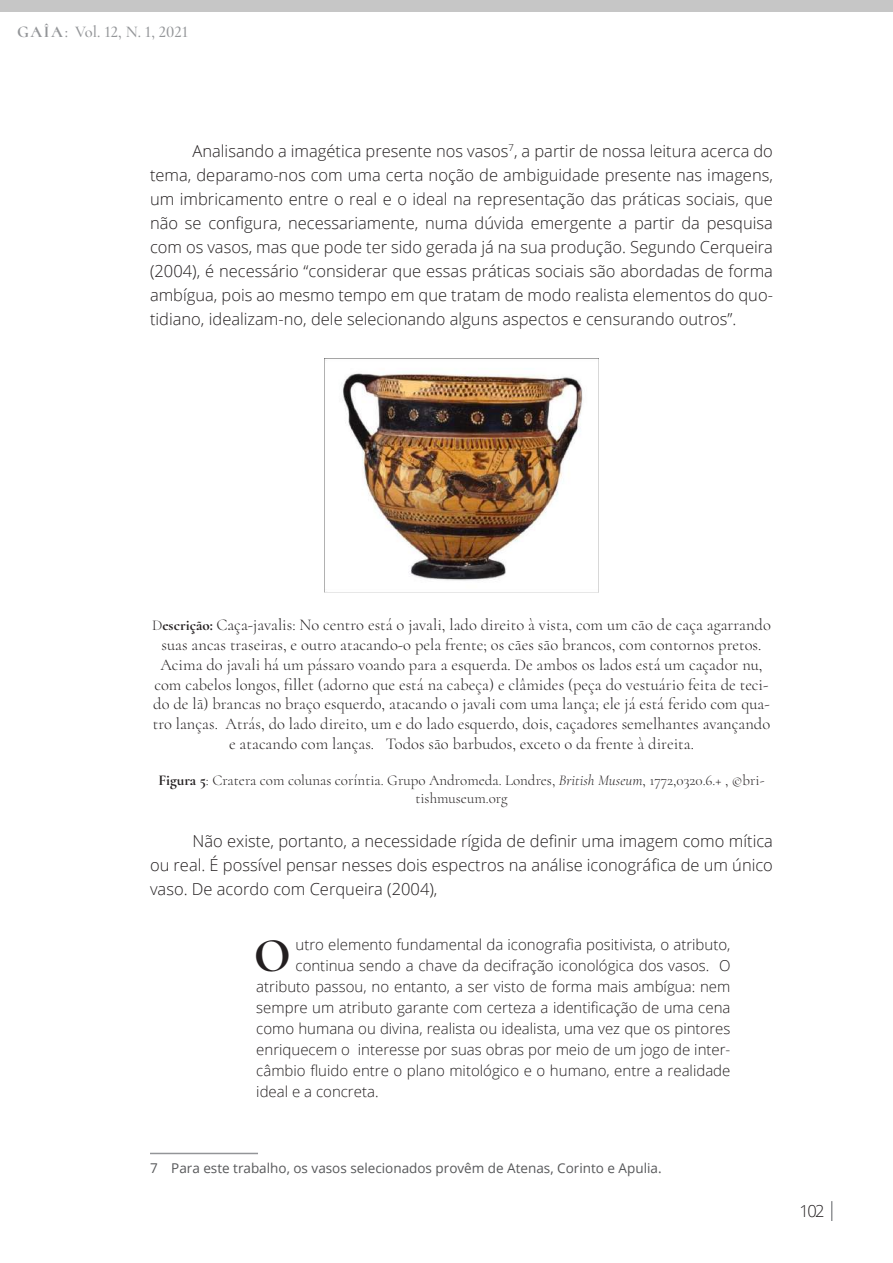
<style>
.page{position:relative;width:893px;height:1263px;background:#fff}
.page>*{position:absolute;margin:0;border:0;box-sizing:border-box;transform-origin:0 0}
.t1{font:700 48.6px "Cormorant";color:#231f20}
.t2{font:300 16.5px/24px "Open Sans";color:#231f20;text-align:justify}
.t3{font:300 16.5px/19.8px "Cormorant";color:#231f20;text-align:center}
.t4{font:500 16.5px "Cormorant";color:#939598}
.t5{font:300 15px "Open Sans";color:#231f20}
.t6{font:300 15px/18px "Cormorant";color:#231f20;text-align:center}
.t7{font:13.5px "Open Sans";color:#57585a}
.s1{font-weight:700}
.s2{font-size:15px}
.s3{font-weight:700;font-size:15px}
.s4{font-style:italic}
</style>
<div class="page">
<div style="left:0;top:0;width:893px;height:11px;background:#c6c6c6"></div>
<svg style="left:831px;top:1201px;width:1px;height:20px"></svg>
<hr style="left:150px;top:1153px;width:108px;height:1px;background:#939598">
<img style="left:324px;top:358px;width:275px;height:235px">
<p class="t4" style="left:17px;top:21px;width:173px"><span class="s1">GAÎA</span>: Vol. 12, N. 1, 2021</p>
<p class="t2" style="left:150px;top:138px;width:624px;text-indent:43px">Analisando a imagética presente nos vasos<sup>7</sup>, a partir de nossa leitura acerca do tema, deparamo-nos com uma certa noção de ambiguidade presente nas imagens, um imbricamento entre o real e o ideal na representação das práticas sociais, que não se configura, necessariamente, numa dúvida emergente a partir da pesquisa com os vasos, mas que pode ter sido gerada já na sua produção. Segundo Cerqueira (2004), é necessário “considerar que essas práticas sociais são abordadas de forma ambígua, pois ao mesmo tempo em que tratam de modo realista elementos do quo&shy;tidiano, idealizam-no, dele selecionando alguns aspectos e censurando outros”.</p>
<p class="t3" style="left:152px;top:615px;width:620px"><span class="s2">D</span><span class="s3">escrição:</span> Caça-javalis: No centro está o javali, lado direito à vista, com um cão de caça agarrando suas ancas traseiras, e outro atacando-o pela frente; os cães são brancos, com contornos pretos.<br>Acima do javali há um pássaro voando para a esquerda. De ambos os lados está um caçador nu, com cabelos longos, fillet (adorno que está na cabeça) e clâmides (peça do vestuário feita de teci&shy;do de lã) brancas no braço esquerdo, atacando o javali com uma lança; ele já está ferido com qua&shy;tro lanças. Atrás, do lado direito, um e do lado esquerdo, dois, caçadores semelhantes avançando e atacando com lanças. Todos são barbudos, exceto o da frente à direita.</p>
<p class="t6" style="left:158px;top:771px;width:608px"><span class="s1">Figura 5</span>: Cratera com colunas coríntia. Grupo Andromeda. Londres, <span class="s4">British Museum</span>, 1772,0320.6.+ , ©bri&shy;tishmuseum.org</p>
<p class="t2" style="left:150px;top:828px;width:624px;text-indent:43px">Não existe, portanto, a necessidade rígida de definir uma imagem como mítica ou real. É possível pensar nesses dois espectros na análise iconográfica de um único vaso. De acordo com Cerqueira (2004),</p>
<h1 class="t1" style="left:254px;top:925px;width:39px">O</h1>
<p class="t5" style="left:296px;top:934px;width:436px">utro elemento fundamental da iconografia positivista, o atributo,</p>
<p class="t5" style="left:296px;top:955px;width:436px">continua sendo a chave da decifração iconológica dos vasos. O</p>
<p class="t5" style="left:256px;top:976px;width:476px">atributo passou, no entanto, a ser visto de forma mais ambígua: nem</p>
<p class="t5" style="left:256px;top:997px;width:476px">sempre um atributo garante com certeza a identificação de uma cena</p>
<p class="t5" style="left:256px;top:1018px;width:476px">como humana ou divina, realista ou idealista, uma vez que os pintores</p>
<p class="t5" style="left:256px;top:1039px;width:476px">enriquecem o interesse por suas obras por meio de um jogo de inter-</p>
<p class="t5" style="left:256px;top:1060px;width:476px">câmbio fluido entre o plano mitológico e o humano, entre a realidade</p>
<p class="t5" style="left:256px;top:1081px;width:124px">ideal e a concreta.</p>
<p class="t7" style="left:150px;top:1159px;width:513px">7 Para este trabalho, os vasos selecionados provêm de Atenas, Corinto e Apulia.</p>
<p class="t2" style="left:799px;top:1198px;width:27px">102</p>
</div>
